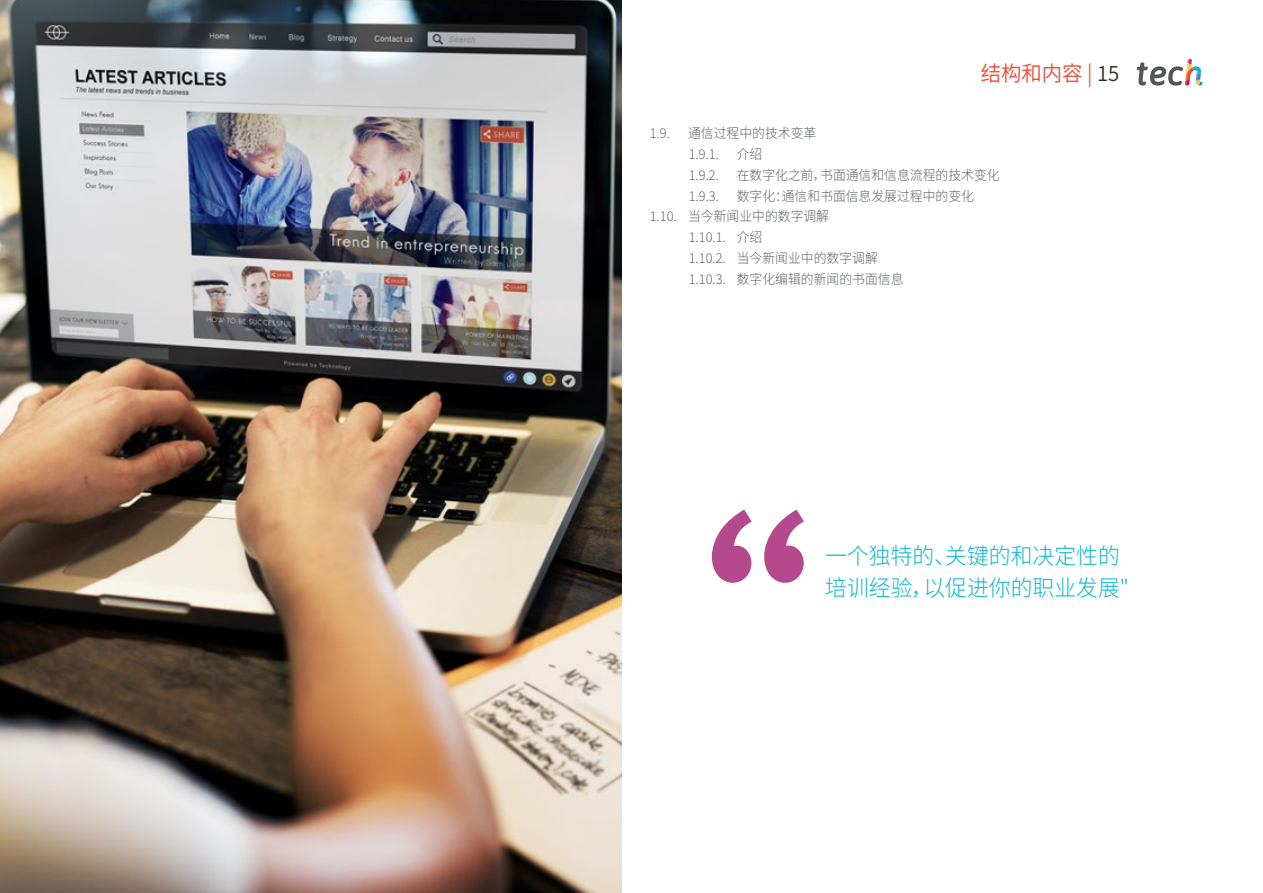
<style>
.page{position:relative;width:1263px;height:893px;background:#fff}
.page>*{position:absolute;margin:0;border:0;box-sizing:border-box;transform-origin:0 0}
.t1{font:300 22.5px/31.5px "Source Han Sans CN";color:#0fb6cf}
.t2{font:21px "Source Han Sans CN";color:#e94d35}
.t3{font:300 13.5px/20.7px "Source Han Sans CN";color:#61646a;scale:.95 1}
.s1{color:#312e20}
</style>
<div class="page">
<svg style="left:1137px;top:59px;width:65px;height:27px"></svg>
<svg style="left:712px;top:510px;width:92px;height:73px"></svg>
<img style="left:0;top:0;width:622px;height:893px">
<p class="t3" style="left:650px;top:123px;width:23px">1.9.</p>
<p class="t3" style="left:688px;top:123px;width:136px">通信过程中的技术变革<br>1.9.1.</p>
<p class="t3" style="left:737px;top:144px;width:29px">介绍</p>
<h2 class="t2" style="left:981px;top:61px;width:140px">结构和内容 | <span class="s1">15</span></h2>
<p class="t3" style="left:689px;top:165px;width:33px">1.9.2.</p>
<p class="t3" style="left:737px;top:165px;width:278px">在数字化之前，书面通信和信息流程的技术变化</p>
<p class="t3" style="left:689px;top:186px;width:33px">1.9.3.</p>
<p class="t3" style="left:737px;top:186px;width:251px">数字化：通信和书面信息发展过程中的变化</p>
<p class="t3" style="left:650px;top:206px;width:190px">1.10. 当今新闻业中的数字调解</p>
<p class="t3" style="left:689px;top:227px;width:79px">1.10.1. 介绍</p>
<p class="t3" style="left:689px;top:248px;width:201px">1.10.2. 当今新闻业中的数字调解</p>
<p class="t3" style="left:689px;top:269px;width:228px">1.10.3. 数字化编辑的新闻的书面信息</p>
<h1 class="t1" style="left:825px;top:541px;width:305px">一个独特的、关键的和决定性的培训经验，以促进你的职业发展"</h1>
</div>
